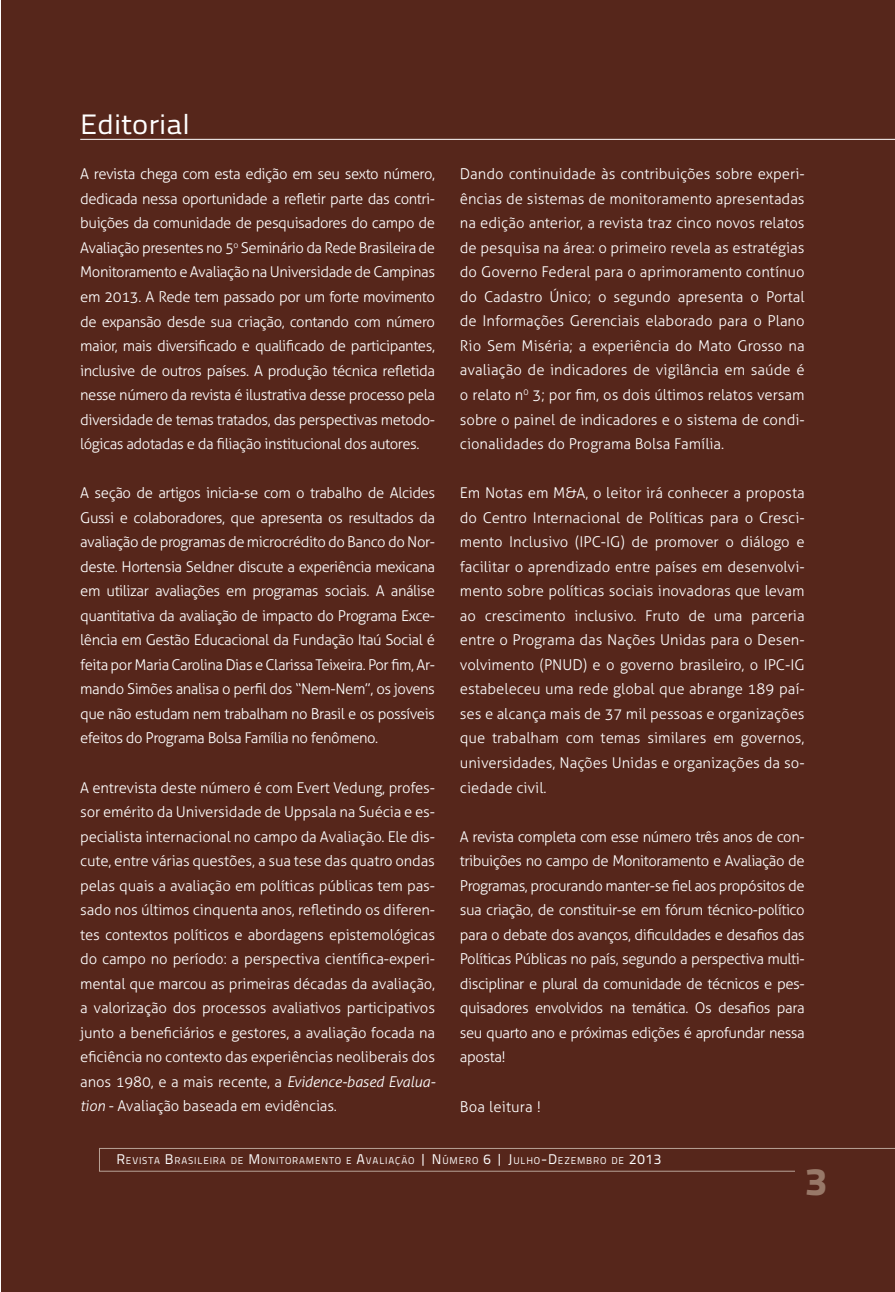
<style>
.page{position:relative;width:895px;height:1292px;background:#fff}
.page>*{position:absolute;margin:0;border:0;box-sizing:border-box;transform-origin:0 0}
.t1{font:38.5px "Titillium Text 15 L 999 wt";color:#987868;scale:1.09 1}
.t2{font:28px "Titillium Text 15 L 400 wt";color:#fff;scale:1.09 1}
.t3{font:300 14.88px/24.5px "Aller";letter-spacing:-.025em;color:#fff;text-align:justify}
.t4{font:14px "Titillium Text 15 L 400 wt";color:#fff}
.t5{font:9.8px "Titillium Text 15 L 400 wt";letter-spacing:.085em;color:#fff}
.s1{font-style:italic}
.s2{font-size:14px}
.s3{font-size:9.8px}
</style>
<div class="page">
<div style="left:2px;top:0;width:893px;height:1291px;background:#56261b"></div>
<hr style="left:80px;top:139px;width:815px;height:1px;background:#fff">
<svg style="left:99px;top:1148px;width:796px;height:23px"></svg>
<div style="left:795px;top:1149px;width:100px;height:142px;background:#56261b"></div>
<h2 class="t2" style="left:80px;top:107px;width:102px">Editorial</h2>
<p class="t3" style="left:80px;top:162px;width:356px">A revista chega com esta edição em seu sexto número, dedicada nessa oportunidade a refletir parte das contri&shy;buições da comunidade de pesquisadores do campo de Avaliação presentes no 5<sup>o</sup> Seminário da Rede Brasileira de Monitoramento e Avaliação na U niversidade de Campinas em 2013. A Rede tem passado por um forte movimento de expansão desde sua criação, contando com número maior, mais diversificado e qualificado de participantes, inclusive de outros países. A produção técnica refletida nesse número da revista é ilustrativa desse processo pela diversidade de temas tratados, das perspectivas metodo&shy;lógicas adotadas e da filiação institucional dos autores.</p>
<p class="t3" style="left:80px;top:481px;width:356px">A seção de artigos inicia-se com o trabalho de Alcides Gussi e colaboradores, que apresenta os resultados da avaliação de programas de microcrédito do Banco do N or&shy;deste. H ortensia Seldner discute a experiência mexicana em utilizar avaliações em programas sociais. A análise quantitativa da avaliação de impacto do Programa Exce&shy;lência em Gestão Educacional da Fundação Itaú Social é feita por Maria Carolina Dias e Clarissa Teixeira. Por fim, Ar&shy;mando Simões analisa o perfil dos “Nem-Nem”, os jovens que não estudam nem trabalham no Brasil e os possíveis efeitos do Programa Bolsa Família no fenômeno.</p>
<p class="t3" style="left:80px;top:775px;width:357px">A entrevista deste número é com Evert Vedung, profes&shy;sor emérito da U niversidade de U ppsala na Suécia e es&shy;pecialista internacional no campo da Avaliação. Ele dis&shy;cute, entre várias questões, a sua tese das quatro ondas pelas quais a avaliação em políticas públicas tem pas&shy;sado nos últimos cinquenta anos, refletindo os diferen&shy;tes contextos políticos e abordagens epistemológicas do campo no período: a perspectiva científica-experi&shy;mental que marcou as primeiras décadas da avaliação, a valorização dos processos avaliativos participativos junto a beneficiários e gestores, a avaliação focada na eficiência no contexto das experiências neoliberais dos anos 1980, e a mais recente, a <span class="s1">Evidence-based Evalua&shy;tion</span> - Avaliação baseada em evidências.</p>
<p class="t3" style="left:460px;top:162px;width:346px">Dando continuidade às contribuições sobre experi&shy;ências de sistemas de monitoramento apresentadas na edição anterior, a revista traz cinco novos relatos de pesquisa na área: o primeiro revela as estratégias do Governo Federal para o aprimoramento contínuo do Cadastro Único; o segundo apresenta o Portal de I nformações Gerenciais elaborado para o Plano Rio Sem Miséria; a experiência do Mato Grosso na avaliação de indicadores de vigilância em saúde é o relato n<sup>0</sup> 3; por fim, os dois últimos relatos versam sobre o painel de indicadores e o sistema de condi&shy;cionalidades do Programa Bolsa Família.</p>
<p class="t3" style="left:460px;top:481px;width:346px">Em N otas em M&amp;A, o leitor irá conhecer a proposta do Centro I nternacional de Políticas para o Cresci&shy;mento I nclusivo (I PC-IG) de promover o diálogo e facilitar o aprendizado entre países em desenvolvi&shy;mento sobre políticas sociais inovadoras que levam ao crescimento inclusivo. Fruto de uma parceria entre o Programa das N ações U nidas para o Desen&shy;volvimento (PNU D) e o governo brasileiro, o I PC-I G estabeleceu uma rede global que abrange 189 paí&shy;ses e alcança mais de 37 mil pessoas e organizações que trabalham com temas similares em governos, universidades, Nações U nidas e organizações da so&shy;ciedade civil.</p>
<p class="t3" style="left:460px;top:824px;width:346px">A revista completa com esse número três anos de con&shy;tribuições no campo de Monitoramento e Avaliação de Programas, procurando manter-se fiel aos propósitos de sua criação, de constituir-se em fórum técnico-político para o debate dos avanços, dificuldades e desafios das Políticas Públicas no país, segundo a perspectiva multi&shy;disciplinar e plural da comunidade de técnicos e pes&shy;quisadores envolvidos na temática. Os desafios para seu quarto ano e próximas edições é aprofundar nessa aposta!</p>
<p class="t3" style="left:460px;top:1094px;width:83px">Boa leitura !</p>
<p class="t5" style="left:116px;top:1154px;width:469px"><span class="s2">R</span>EVISTA <span class="s2">B</span>RASILEIRA DE <span class="s2">M</span>ONITORAM ENTO E <span class="s2">A</span>VALIAÇÃO <span class="s2">| N</span> ÚM ERO <span class="s2">6 | J</span>ULHO<span class="s2">-D</span>EZEMBR</p>
<p class="t4" style="left:600px;top:1150px;width:63px"><span class="s3">O DE</span> 2013</p>
<h1 class="t1" style="left:804px;top:1157px;width:22px">3</h1>
</div>
